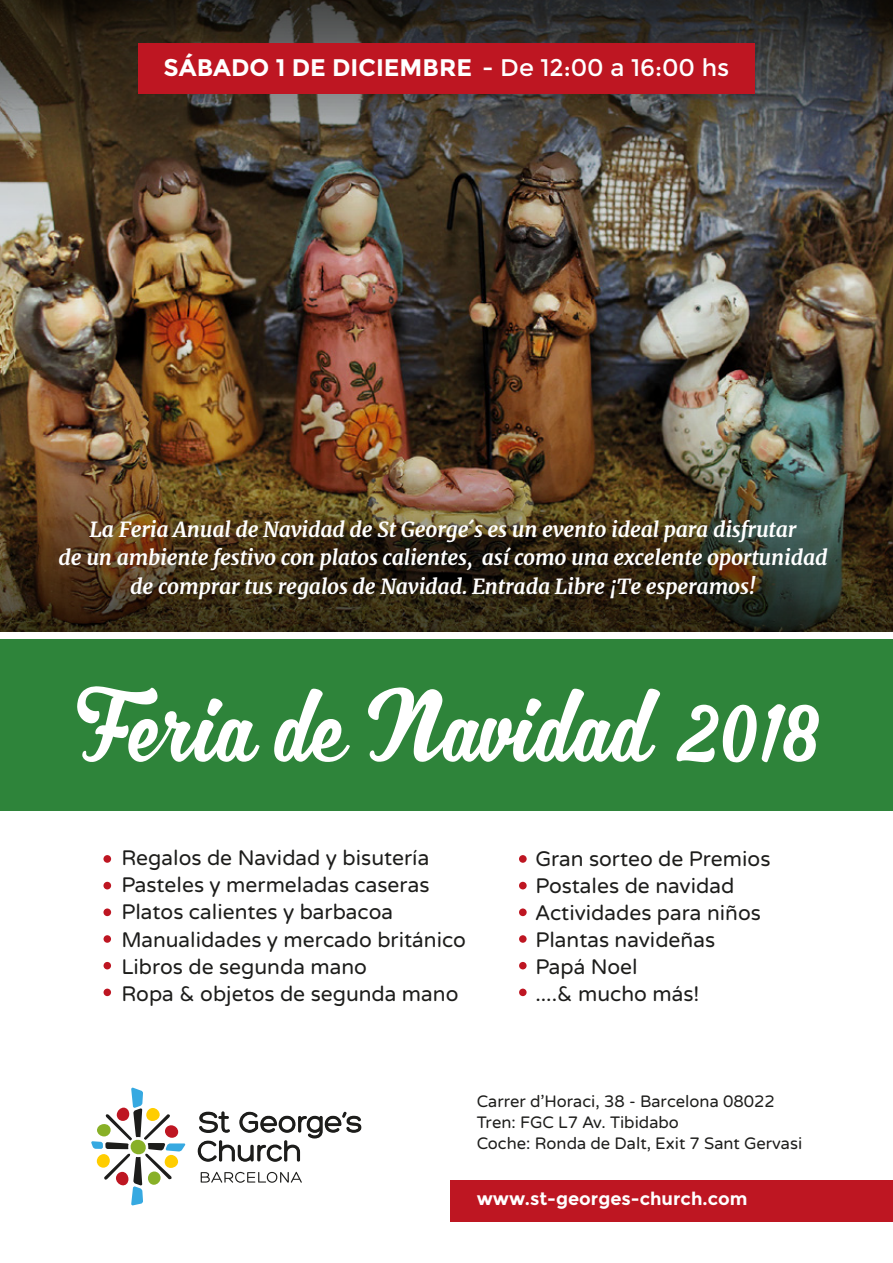
<style>
.page{position:relative;width:893px;height:1263px;background:#fff}
.page>*{position:absolute;margin:0;border:0;box-sizing:border-box;transform-origin:0 0}
.t1{font:102px "MJ Zhafira Demo";color:#fff}
.t2{font:700 24px "Montserrat";color:#fff}
.t3{font:21px/27px "Varela Round";color:#1d1d1b}
.t4{font:italic 700 21px/28.5px "Merriweather";letter-spacing:-.01em;color:#fff;text-align:center}
.t5{font:700 18px "Montserrat";color:#fff}
.t6{font:16.5px/21px "Varela Round";color:#1d1d1b}
.s1{font-weight:400}
</style>
<div class="page">
<img style="left:0;top:0;width:893px;height:248px">
<img style="left:0;top:248px;width:893px;height:384px">
<svg style="left:198px;top:1111px;width:163px;height:51px"></svg>
<svg style="left:201px;top:1172px;width:101px;height:11px"></svg>
<svg style="left:91px;top:1087px;width:95px;height:118px"></svg>
<div style="left:451px;top:1180px;width:442px;height:41px;background:#be1622"></div>
<div style="left:103px;top:855px;width:8px;height:8px;background:#be1622;border-radius:50%"></div>
<div style="left:103px;top:882px;width:8px;height:7px;background:#be1622;border-radius:50%"></div>
<div style="left:103px;top:908px;width:8px;height:8px;background:#be1622;border-radius:50%"></div>
<div style="left:104px;top:935px;width:7px;height:8px;background:#be1622;border-radius:50%"></div>
<div style="left:104px;top:962px;width:7px;height:7px;background:#be1622;border-radius:50%"></div>
<div style="left:104px;top:988px;width:7px;height:8px;background:#be1622;border-radius:50%"></div>
<div style="left:519px;top:855px;width:8px;height:8px;background:#be1622;border-radius:50%"></div>
<div style="left:519px;top:882px;width:8px;height:7px;background:#be1622;border-radius:50%"></div>
<div style="left:519px;top:908px;width:8px;height:8px;background:#be1622;border-radius:50%"></div>
<div style="left:519px;top:935px;width:8px;height:8px;background:#be1622;border-radius:50%"></div>
<div style="left:519px;top:962px;width:8px;height:7px;background:#be1622;border-radius:50%"></div>
<div style="left:519px;top:988px;width:8px;height:8px;background:#be1622;border-radius:50%"></div>
<div style="left:0;top:638px;width:893px;height:173px;background:#2e843a"></div>
<div style="left:0;top:633px;width:893px;height:6px;background:#fff"></div>
<div style="left:138px;top:44px;width:617px;height:50px;background:#be1622"></div>
<p class="t2" style="left:164px;top:53px;width:567px">SÁBADO 1 DE DICIEMBRE <span class="s1">- De 12:00 a 16:00 hs</span></p>
<p class="t4" style="left:59px;top:514px;width:770px">La Feria Anual de Navidad de St George´s es un evento ideal para disfrutar<br>de un ambiente festivo con platos calientes, así como una excelente oportunidad de comprar tus regalos de Navidad. Entrada Libre ¡Te esperamos!</p>
<h1 class="t1" style="left:76px;top:662px;width:748px">Feria de Navidad 2018</h1>
<p class="t3" style="left:121px;top:845px;width:346px">Regalos de Navidad y bisutería<br>Pasteles y mermeladas caseras<br>Platos calientes y barbacoa<br>Manualidades y mercado británico<br>Libros de segunda mano<br>Ropa &amp; objetos de segunda mano</p>
<p class="t3" style="left:535px;top:845px;width:237px">Gran sorteo de Premios<br>Postales de navidad<br>Actividades para niños<br>Plantas navideñas<br>Papá Noel<br>....&amp; mucho más!</p>
<p class="t6" style="left:477px;top:1091px;width:327px">Carrer d’Horaci, 38 - Barcelona 08022<br>Tren: FGC L7 Av. Tibidabo<br>Coche: Ronda de Dalt, Exit 7 Sant Gervasi</p>
<p class="t5" style="left:477px;top:1188px;width:272px">www.st-georges-church.com</p>
</div>
